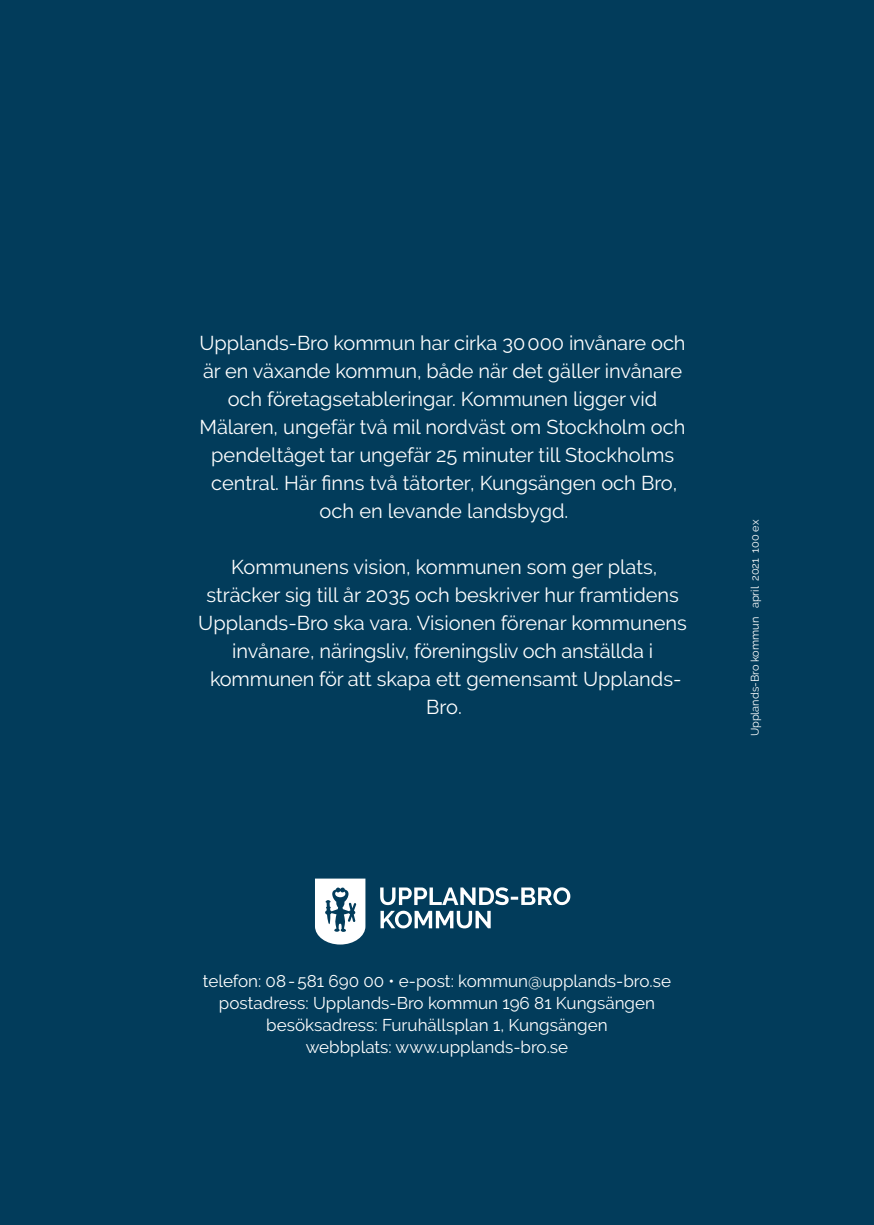
<style>
.page{position:relative;width:874px;height:1225px;background:#fff}
.page>*{position:absolute;margin:0;border:0;box-sizing:border-box;transform-origin:0 0}
.t1{font:20px/28px "Raleway";color:#fff;text-align:center}
.t2{font:17px/22px "Raleway";color:#fff;text-align:center}
.t3{font:11px "Raleway";color:#fff}
</style>
<div class="page">
<div style="left:0;top:0;width:873px;height:1225px;background:#023c5b"></div>
<svg style="left:315px;top:878px;width:50px;height:66px"></svg>
<svg style="left:380px;top:887px;width:190px;height:41px"></svg>
<p class="t1" style="left:199px;top:329px;width:487px">Upplands-Bro kommun har cirka 30000 invånare och är en växande kommun, både när det gäller invånare och företagsetableringar. Kommunen ligger vid Mälaren, ungefär två mil nordväst om Stockholm och pendeltåget tar ungefär 25 minuter till Stockholms central. Här finns två tätorter, Kungsängen och Bro, och en levande landsbygd.</p>
<p class="t1" style="left:198px;top:553px;width:490px">Kommunens vision, kommunen som ger plats, sträcker sig till år 2035 och beskriver hur framtidens Upplands-Bro ska vara. Visionen förenar kommunens invånare, näringsliv, föreningsliv och anställda i kommunen för att skapa ett gemensamt Upplands-Bro.</p>
<p class="t3" style="left:748px;top:736px;width:218px;rotate:-90deg">Upplands-Bro kommun april 2021 100 ex</p>
<p class="t2" style="left:203px;top:970px;width:469px">telefon: 08-581 690 00 • e-post: kommun@upplands-bro.se postadress: Upplands-Bro kommun 196 81 Kungsängen besöksadress: Furuhällsplan 1, Kungsängen<br>webbplats: www.upplands-bro.se</p>
</div>
